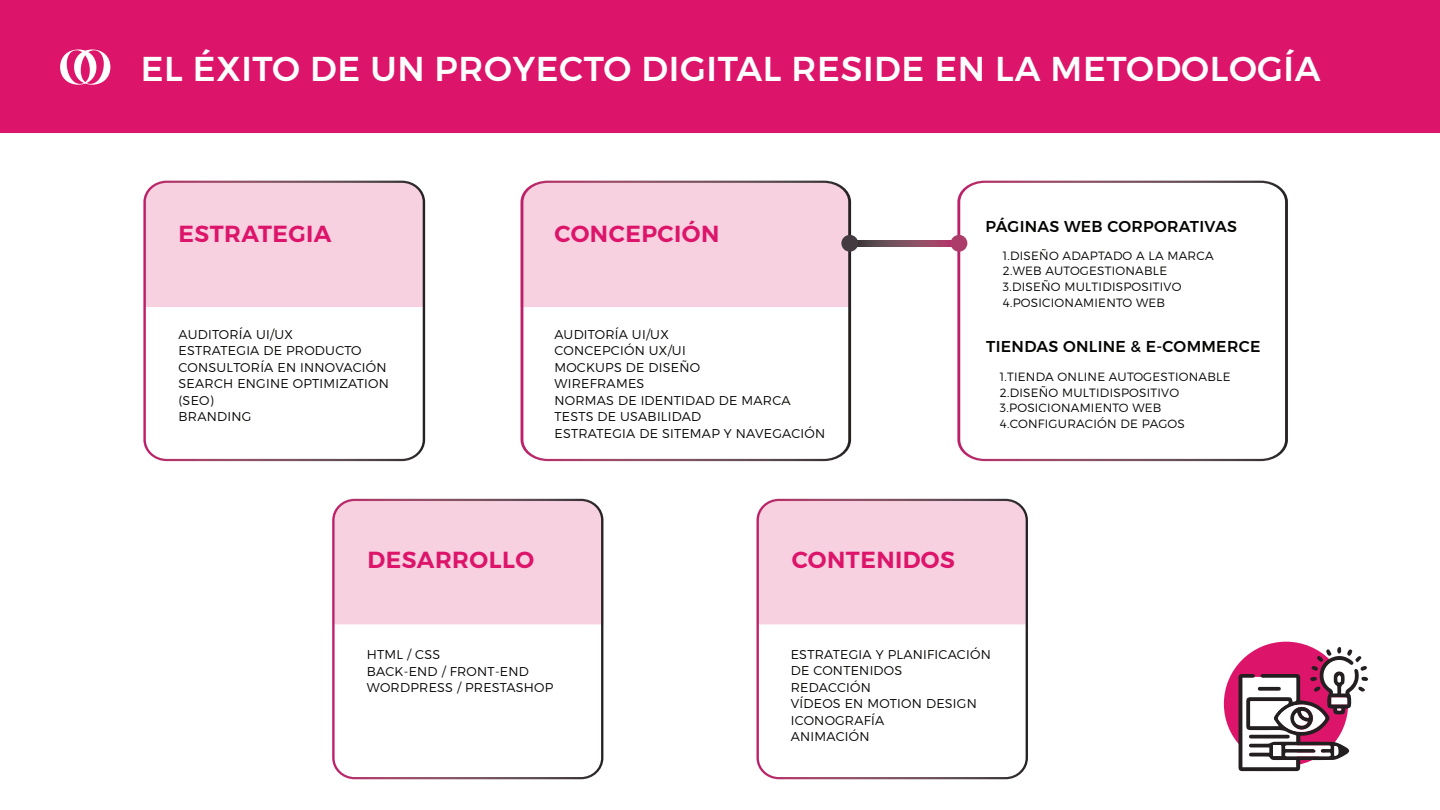
<style>
.page{position:relative;width:1440px;height:810px;background:#fff}
.page>*{position:absolute;margin:0;border:0;box-sizing:border-box;transform-origin:0 0}
.t1{font:500 34.5px "Montserrat";letter-spacing:.02em;color:#fff}
.t2{font:600 23.25px "Montserrat";letter-spacing:.02em;color:#dc156a}
.t3{font:500 15.75px "Montserrat";letter-spacing:.02em;color:#050504}
.t4{font:300 12.75px/16.5px "Montserrat";letter-spacing:.02em;color:#050504}
.t5{font:300 12px/15.8px "Montserrat";letter-spacing:.02em;color:#050504}
</style>
<div class="page">
<svg style="left:957px;top:181px;width:331px;height:280px"></svg>
<div style="left:1224px;top:642px;width:124px;height:124px;background:#dc156a;border-radius:50%"></div>
<svg style="left:1239px;top:647px;width:129px;height:124px"></svg>
<div style="left:0;top:0;width:1440px;height:132px;background:#dc156a"></div>
<svg style="left:60px;top:50px;width:50px;height:35px"></svg>
<svg style="left:143px;top:181px;width:282px;height:280px"></svg>
<svg style="left:332px;top:499px;width:271px;height:280px"></svg>
<svg style="left:757px;top:499px;width:271px;height:280px"></svg>
<svg style="left:521px;top:181px;width:330px;height:280px"></svg>
<svg style="left:858px;top:241px;width:93px;height:5px"></svg>
<div style="left:951px;top:235px;width:16px;height:17px;background:#ac3d6a;border-radius:50%"></div>
<div style="left:841px;top:235px;width:17px;height:17px;background:#433b40;border-radius:50%"></div>
<h1 class="t1" style="left:141px;top:48px;width:1181px">EL ÉXITO DE UN PROYECTO DIGITAL RESIDE EN LA METODOLOGÍA</h1>
<h2 class="t2" style="left:179px;top:219px;width:155px">ESTRATEGIA</h2>
<p class="t4" style="left:179px;top:326px;width:212px">AUDITORÍA UI/UX<br>ESTRATEGIA DE PRODUCTO<br>CONSULTORÍA EN INNOVACIÓN<br>SEARCH ENGINE OPTIMIZATION (SEO)<br>BRANDING</p>
<h2 class="t2" style="left:555px;top:219px;width:166px">CONCEPCIÓN</h2>
<p class="t4" style="left:554px;top:326px;width:272px">AUDITORÍA UI/UX<br>CONCEPCIÓN UX/UI<br>MOCKUPS DE DISEÑO<br>WIREFRAMES<br>NORMAS DE IDENTIDAD DE MARCA<br>TESTS DE USABILIDAD<br>ESTRATEGIA DE SITEMAP Y NAVEGACIÓN</p>
<p class="t3" style="left:986px;top:216px;width:253px">PÁGINAS WEB CORPORATIVAS</p>
<p class="t5" style="left:1003px;top:247px;width:212px">1.DISEÑO ADAPTADO A LA MARCA<br>2.WEB AUTOGESTIONABLE<br>3.DISEÑO MULTIDISPOSITIVO<br>4.POSICIONAMIENTO WEB</p>
<p class="t3" style="left:986px;top:337px;width:276px">TIENDAS ONLINE &amp; E-COMMERCE</p>
<p class="t5" style="left:1000px;top:369px;width:232px">1.TIENDA ONLINE AUTOGESTIONABLE<br>2.DISEÑO MULTIDISPOSITIVO<br>3.POSICIONAMIENTO WEB<br>4.CONFIGURACIÓN DE PAGOS</p>
<h2 class="t2" style="left:367px;top:545px;width:168px">DESARROLLO</h2>
<h2 class="t2" style="left:792px;top:545px;width:165px">CONTENIDOS</h2>
<p class="t4" style="left:367px;top:646px;width:188px">HTML / CSS<br>BACK-END / FRONT-END<br>WORDPRESS / PRESTASHOP</p>
<p class="t4" style="left:791px;top:646px;width:202px">ESTRATEGIA Y PLANIFICACIÓN<br>DE CONTENIDOS<br>REDACCIÓN<br>VÍDEOS EN MOTION DESIGN<br>ICONOGRAFÍA<br>ANIMACIÓN</p>
</div>
